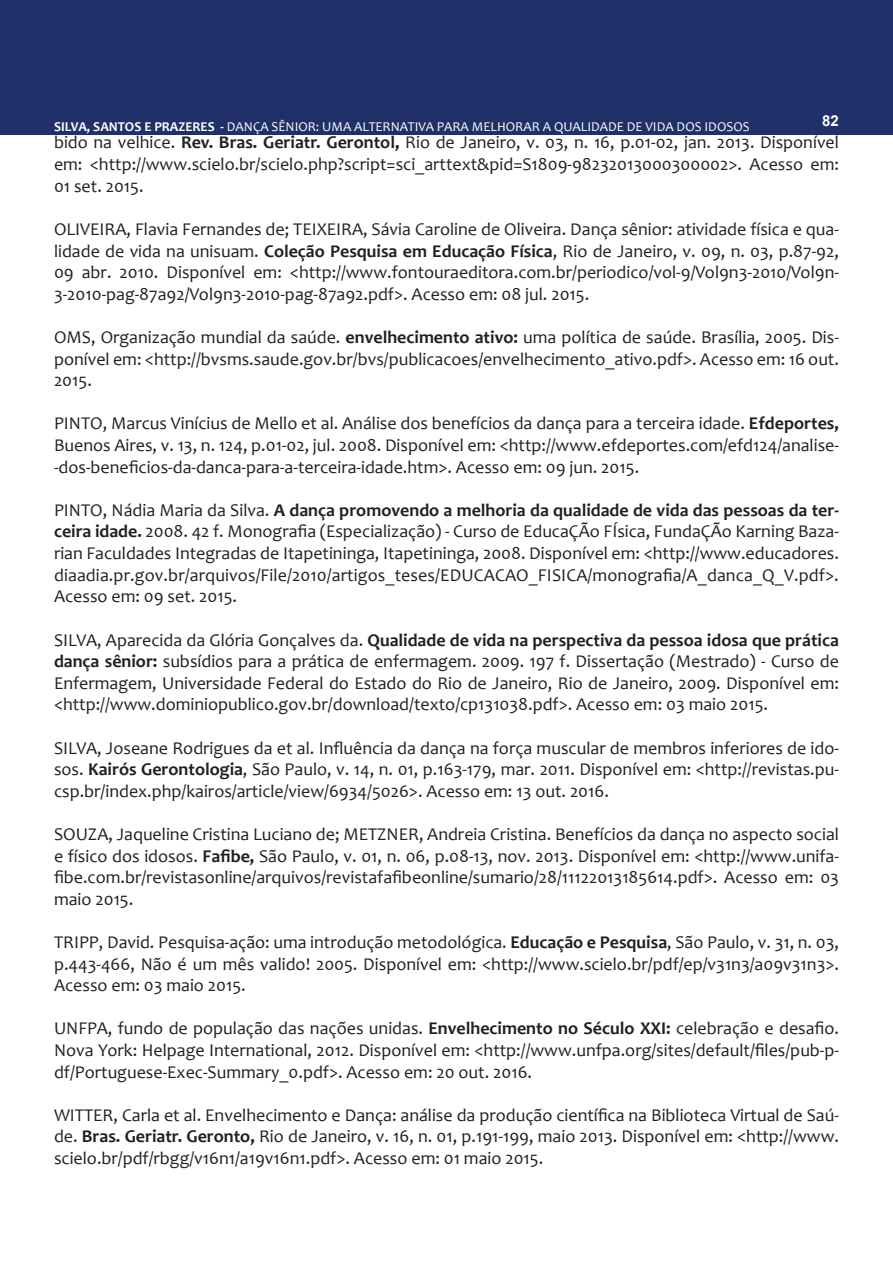
<style>
.page{position:relative;width:893px;height:1263px;background:#fff}
.page>*{position:absolute;margin:0;border:0;box-sizing:border-box;transform-origin:0 0}
.texto_corrido{font:18px/21.6px "Candara";color:#231f20;text-align:justify}
.t1{font:700 15px "Arial";color:#fff}
.t2{font:13.5px "Candara";color:#fff}
.s1{font-weight:700}
</style>
<div class="page">
<div style="left:0;top:0;width:893px;height:135px;background:#203068"></div>
<p class="t1" style="left:822px;top:111px;width:18px">82</p>
<p class="t2" style="left:54px;top:118px;width:697px"><span class="s1">SILVA, SANTOS E PRAZERES -</span> DANÇA SÊNIOR: UMA ALTERNATIVA PARA MELHORAR A QUALIDADE DE VIDA DOS IDOSOS</p>
<p class="texto_corrido" style="left:54px;top:153px;width:786px">em: &lt;http://www.scielo.br/scielo.php?script=sci_arttext&amp;pid=S1809-98232013000300002&gt;. Acesso em:<br>01 set. 2015.</p>
<p class="texto_corrido" style="left:54px;top:218px;width:786px">OLIVEIRA, Flavia Fernandes de; TEIXEIRA, Sávia Caroline de Oliveira. Dança sênior: atividade física e qua&shy;lidade de vida na unisuam. <span class="s1">Coleção Pesquisa em Educação Física</span>, Rio de Janeiro, v. 09, n. 03, p.87-92, 09 abr. 2010. Disponível em: &lt;http://www.fontouraeditora.com.br/periodico/vol-9/Vol9n3-2010/Vol9n-3-2010-pag-87a92/Vol9n3-2010-pag-87a92.pdf&gt;. Acesso em: 08 jul. 2015.</p>
<p class="texto_corrido" style="left:54px;top:326px;width:786px">OMS, Organização mundial da saúde. <span class="s1">envelhecimento ativo:</span> uma política de saúde. Brasília, 2005. Dis&shy;ponível em: &lt;http://bvsms.saude.gov.br/bvs/publicacoes/envelhecimento_ativo.pdf&gt;. Acesso em: 16 out.<br>2015.</p>
<p class="texto_corrido" style="left:54px;top:413px;width:786px">PINTO, Marcus Vinícius de Mello et al. Análise dos benefícios da dança para a terceira idade. <span class="s1">Efdeportes, </span>Buenos Aires, v. 13, n. 124, p.01-02, jul. 2008. Disponível em: &lt;http://www.efdeportes.com/efd124/analise--dos-beneficios-da-danca-para-a-terceira-idade.htm&gt;. Acesso em: 09 jun. 2015.</p>
<p class="texto_corrido" style="left:54px;top:499px;width:786px">PINTO, Nádia Maria da Silva. <span class="s1">A dança promovendo a melhoria da qualidade de vida das pessoas da ter&shy;ceira idade.</span> 2008. 42 f. Monografia (Especialização) - Curso de EducaÇÃo FÍsica, FundaÇÃo Karning Baza&shy;rian Faculdades Integradas de Itapetininga, Itapetininga, 2008. Disponível em: &lt;http://www.educadores. diaadia.pr.gov.br/arquivos/File/2010/artigos_teses/EDUCACAO_FISICA/monografia/A_danca_Q_V.pdf&gt;.<br>Acesso em: 09 set. 2015.</p>
<p class="texto_corrido" style="left:54px;top:629px;width:786px">SILVA, Aparecida da Glória Gonçalves da. <span class="s1">Qualidade de vida na perspectiva da pessoa idosa que prática dança sênior:</span> subsídios para a prática de enfermagem. 2009. 197 f. Dissertação (Mestrado) - Curso de Enfermagem, Universidade Federal do Estado do Rio de Janeiro, Rio de Janeiro, 2009. Disponível em: &lt;http://www.dominiopublico.gov.br/download/texto/cp131038.pdf&gt;. Acesso em: 03 maio 2015.</p>
<p class="texto_corrido" style="left:54px;top:737px;width:786px">SILVA, Joseane Rodrigues da et al. Influência da dança na força muscular de membros inferiores de ido&shy;sos. <span class="s1">Kairós Gerontologia</span>, São Paulo, v. 14, n. 01, p.163-179, mar. 2011. Disponível em: &lt;http://revistas.pu&shy;csp.br/index.php/kairos/article/view/6934/5026&gt;. Acesso em: 13 out. 2016.</p>
<p class="texto_corrido" style="left:54px;top:823px;width:786px">SOUZA, Jaqueline Cristina Luciano de; METZNER, Andreia Cristina. Benefícios da dança no aspecto social e físico dos idosos. <span class="s1">Fafibe,</span> São Paulo, v. 01, n. 06, p.08-13, nov. 2013. Disponível em: &lt;http://www.unifa&shy;fibe.com.br/revistasonline/arquivos/revistafafibeonline/sumario/28/11122013185614.pdf&gt;. Acesso em: 03 maio 2015.</p>
<p class="texto_corrido" style="left:54px;top:931px;width:786px">TRIPP, David. Pesquisa-ação: uma introdução metodológica. <span class="s1">Educação e Pesquisa</span>, São Paulo, v. 31, n. 03, p.443-466, Não é um mês valido! 2005. Disponível em: &lt;http://www.scielo.br/pdf/ep/v31n3/a09v31n3&gt;.<br>Acesso em: 03 maio 2015.</p>
<p class="texto_corrido" style="left:54px;top:1017px;width:786px">UNFPA, fundo de população das nações unidas. <span class="s1">Envelhecimento no Século XXI:</span> celebração e desafio.<br>Nova York: Helpage International, 2012. Disponível em: &lt;http://www.unfpa.org/sites/default/files/pub-p&shy;df/Portuguese-Exec-Summary_0.pdf&gt;. Acesso em: 20 out. 2016.</p>
<p class="texto_corrido" style="left:54px;top:1104px;width:786px">WITTER, Carla et al. Envelhecimento e Dança: análise da produção científica na Biblioteca Virtual de Saú&shy;de. <span class="s1">Bras. Geriatr. Geronto,</span> Rio de Janeiro, v. 16, n. 01, p.191-199, maio 2013. Disponível em: &lt;http://www. scielo.br/pdf/rbgg/v16n1/a19v16n1.pdf&gt;. Acesso em: 01 maio 2015.</p>
<p class="texto_corrido" style="left:54px;top:131px;width:786px">bido na velhice. <span class="s1">Rev. Bras. Geriatr. Gerontol,</span> Rio de Janeiro, v. 03, n. 16, p.01-02, jan. 2013. Disponível</p>
</div>
